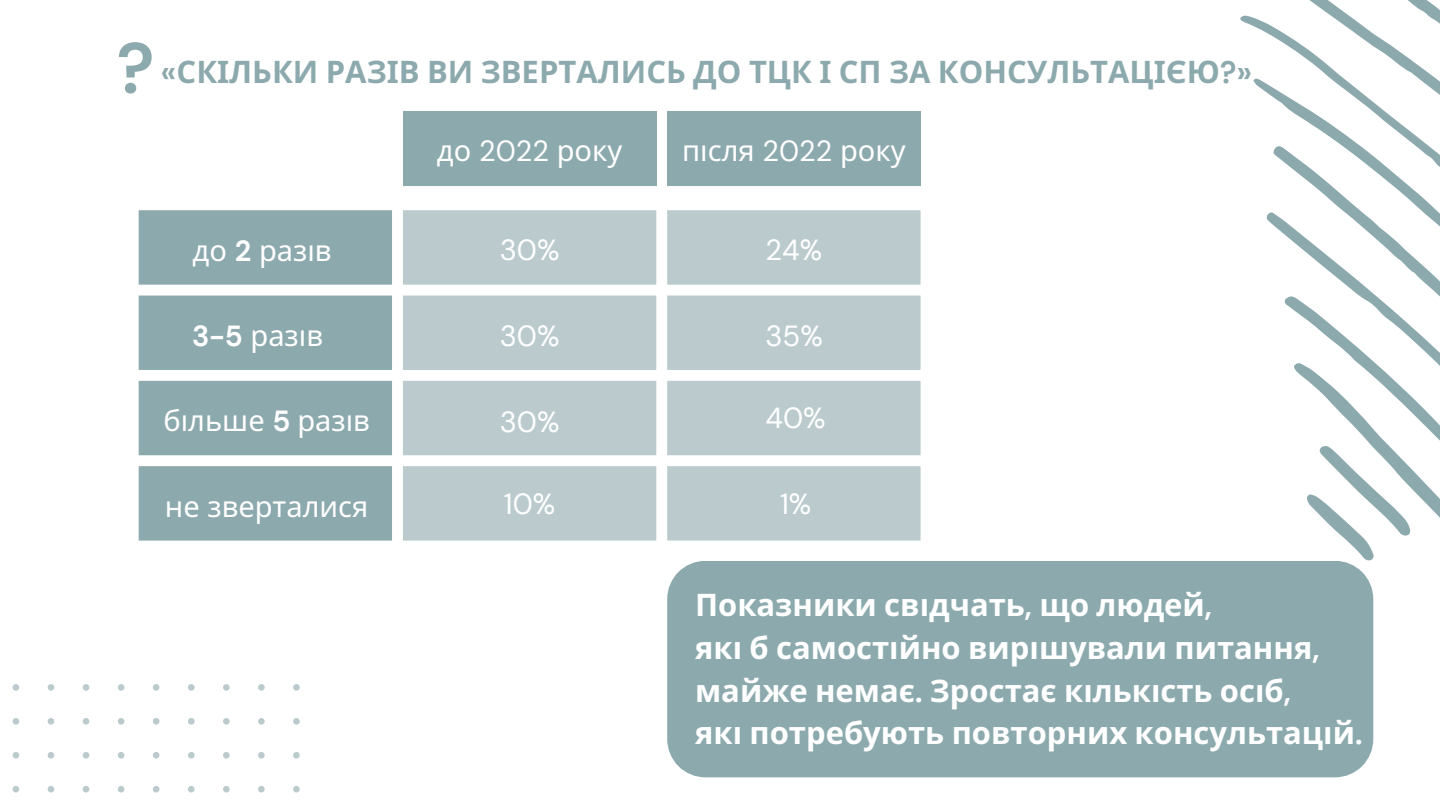
<style>
.page{position:relative;width:1440px;height:810px;background:#fff}
.page>*{position:absolute;margin:0;border:0;box-sizing:border-box;transform-origin:0 0}
.t1{font:700 71.5px "DM Sans";color:#8caaad}
.t2{font:700 31px/42.8px "Noto Sans";color:#fff}
.t3{font:700 31px "Noto Sans";color:#8ca9ad}
.t4{font:29px "Noto Sans";color:#fff}
.t5{font:29px "DM Sans";color:#fff}
.s1{font-family:"DM Sans"}
.s2{font-family:"DM Sans";font-weight:700}
</style>
<div class="page">
<svg style="left:139px;top:210px;width:253px;height:331px;fill:#8ca9ad"></svg>
<svg style="left:403px;top:210px;width:518px;height:331px;fill:#bbcbcd"></svg>
<div style="left:403px;top:111px;width:253px;height:75px;background:#8caaad"></div>
<div style="left:667px;top:111px;width:254px;height:75px;background:#8ca9ad"></div>
<div style="left:667px;top:561px;width:706px;height:216px;background:#8caaad"></div>
<svg style="left:1271px;top:0;width:169px;height:212px"></svg>
<svg style="left:1266px;top:212px;width:174px;height:90px"></svg>
<svg style="left:1285px;top:296px;width:155px;height:265px"></svg>
<svg style="left:12px;top:684px;width:288px;height:109px"></svg>
<p class="t1" style="left:117px;top:22px;width:39px">?</p>
<p class="t3" style="left:161px;top:50px;width:1093px"><span class="s1">«</span>СКІЛЬКИ РАЗІВ ВИ ЗВЕРТАЛИСЬ ДО ТЦК І СП ЗА КОНСУЛЬТАЦІЄЮ<span class="s1">?»</span></p>
<h1 class="t4" style="left:437px;top:130px;width:187px">до <span class="s1">2022</span> року</h1>
<p class="t4" style="left:682px;top:130px;width:225px">пі сля <span class="s1">2022</span> року</p>
<p class="t4" style="left:193px;top:230px;width:140px">до <span class="s2">2</span> разі в</p>
<p class="t5" style="left:500px;top:231px;width:61px">30%</p>
<p class="t5" style="left:766px;top:231px;width:58px">24%</p>
<p class="t4" style="left:192px;top:315px;width:132px"><span class="s2">3-5</span> разі в</p>
<p class="t5" style="left:500px;top:318px;width:61px">30%</p>
<p class="t5" style="left:766px;top:318px;width:59px">35%</p>
<p class="t4" style="left:163px;top:400px;width:208px">більше <span class="s2">5</span> разі в</p>
<p class="t5" style="left:500px;top:404px;width:61px">30%</p>
<p class="t5" style="left:766px;top:399px;width:62px">40%</p>
<p class="t4" style="left:165px;top:486px;width:205px">не зверталися</p>
<p class="t5" style="left:504px;top:486px;width:53px">10%</p>
<p class="t5" style="left:780px;top:486px;width:33px">1%</p>
<p class="t2" style="left:695px;top:583px;width:669px">Показники свідчать<span class="s1">,</span> що людей<span class="s1">,<br></span>які б самості йно вирі шували питання<span class="s1">, </span>майже немає<span class="s1">.</span> Зростає кількість осіб<span class="s1">,<br></span>які потребують повторних консультаці й<span class="s1">.</span></p>
</div>
